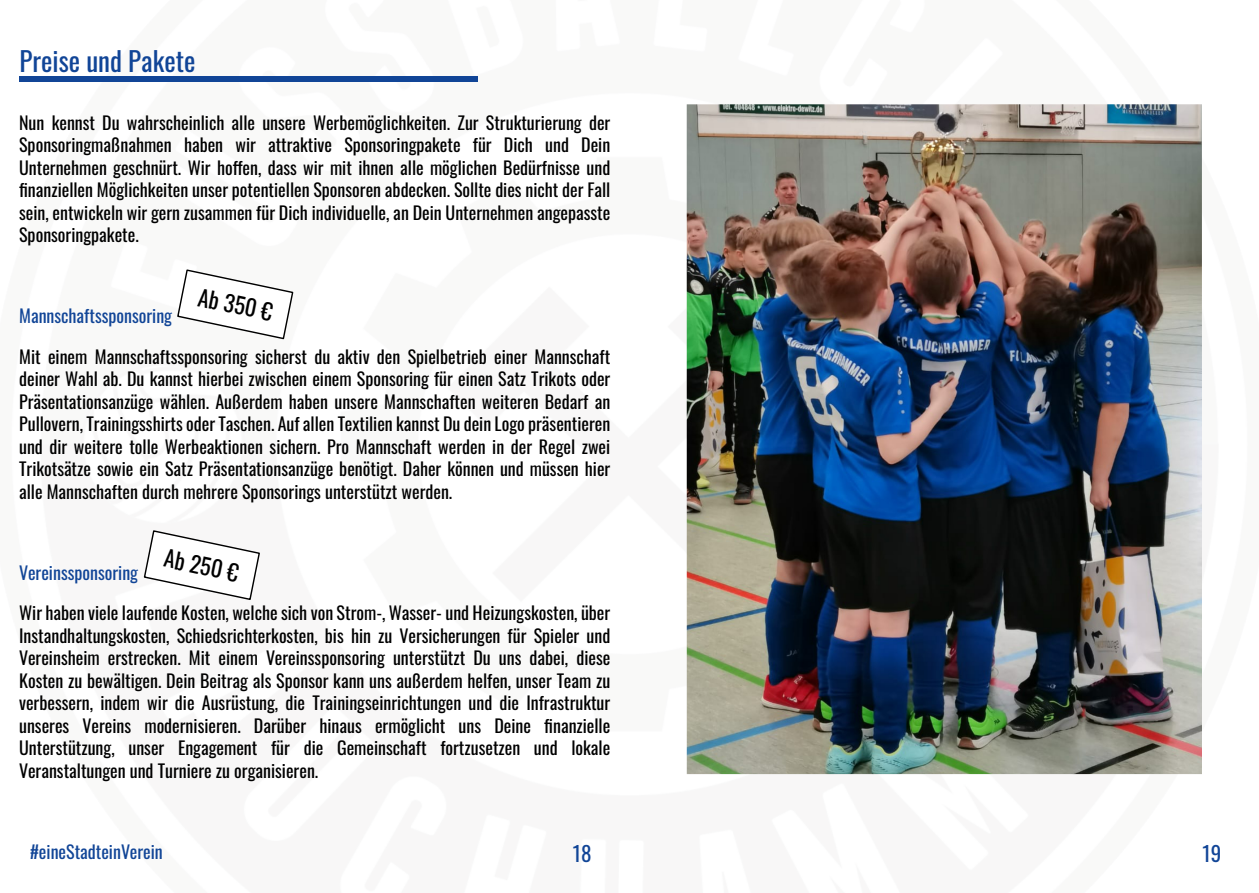
<style>
.page{position:relative;width:1259px;height:893px;background:#fff}
.page>*{position:absolute;margin:0;border:0;box-sizing:border-box;transform-origin:0 0}
.t1{font:27px "Oswald";color:#114597}
.t2{font:22.5px "Oswald";color:#000}
.t3{font:21px "Oswald";color:#114597}
.t4{font:18px/22.5px "Oswald";color:#000;text-align:justify}
.t5{font:18px "Oswald";color:#114597}
</style>
<div class="page">
<div style="left:19px;top:76px;width:458px;height:6px;background:#114597"></div>
<img style="left:686px;top:104px;width:516px;height:670px">
<svg style="left:143px;top:530px;width:117px;height:70px"></svg>
<svg style="left:177px;top:269px;width:117px;height:71px"></svg>
<h1 class="t1" style="left:20px;top:40px;width:177px">Preise und Pakete</h1>
<p class="t4" style="left:19px;top:110px;width:593px">Nun kennst Du wahrscheinlich alle unsere Werbemöglichkeiten. Zur Strukturierung der Sponsoringmaßnahmen haben wir attraktive Sponsoringpakete für Dich und Dein Unternehmen geschnürt. Wir hoffen, dass wir mit ihnen alle möglichen Bedürfnisse und finanziellen Möglichkeiten unser potentiellen Sponsoren abdecken. Sollte dies nicht der Fall sein, entwickeln wir gern zusammen für Dich individuelle, an Dein Unternehmen angepasste Sponsoringpakete.</p>
<p class="t2" style="left:202px;top:279px;width:77px;rotate:12deg">Ab 350 €</p>
<p class="t5" style="left:19px;top:302px;width:154px">Mannschaftssponsoring</p>
<p class="t4" style="left:19px;top:344px;width:593px">Mit einem Mannschaftssponsoring sicherst du aktiv den Spielbetrieb einer Mannschaft deiner Wahl ab. Du kannst hierbei zwischen einem Sponsoring für einen Satz Trikots oder Präsentationsanzüge wählen. Außerdem haben unsere Mannschaften weiteren Bedarf an Pullovern, Trainingsshirts oder Taschen. Auf allen Textilien kannst Du dein Logo präsentieren und dir weitere tolle Werbeaktionen sichern. Pro Mannschaft werden in der Regel zwei Trikotsätze sowie ein Satz Präsentationsanzüge benötigt. Daher können und müssen hier alle Mannschaften durch mehrere Sponsorings unterstützt werden.</p>
<p class="t2" style="left:168px;top:540px;width:77px;rotate:12deg">Ab 250 €</p>
<p class="t5" style="left:19px;top:558px;width:120px">Vereinssponsoring</p>
<p class="t4" style="left:19px;top:601px;width:593px">Wir haben viele laufende Kosten, welche sich von Strom-, Wasser- und Heizungskosten, über Instandhaltungskosten, Schiedsrichterkosten, bis hin zu Versicherungen für Spieler und Vereinsheim erstrecken. Mit einem Vereinssponsoring unterstützt Du uns dabei, diese Kosten zu bewältigen. Dein Beitrag als Sponsor kann uns außerdem helfen, unser Team zu verbessern, indem wir die Ausrüstung, die Trainingseinrichtungen und die Infrastruktur unseres Vereins modernisieren. Darüber hinaus ermöglicht uns Deine finanzielle Unterstützung, unser Engagement für die Gemeinschaft fortzusetzen und lokale Veranstaltungen und Turniere zu organisieren.</p>
<p class="t5" style="left:30px;top:838px;width:134px">#eineStadteinVerein</p>
<p class="t3" style="left:573px;top:837px;width:20px">18</p>
<p class="t3" style="left:1202px;top:837px;width:20px">19</p>
</div>
